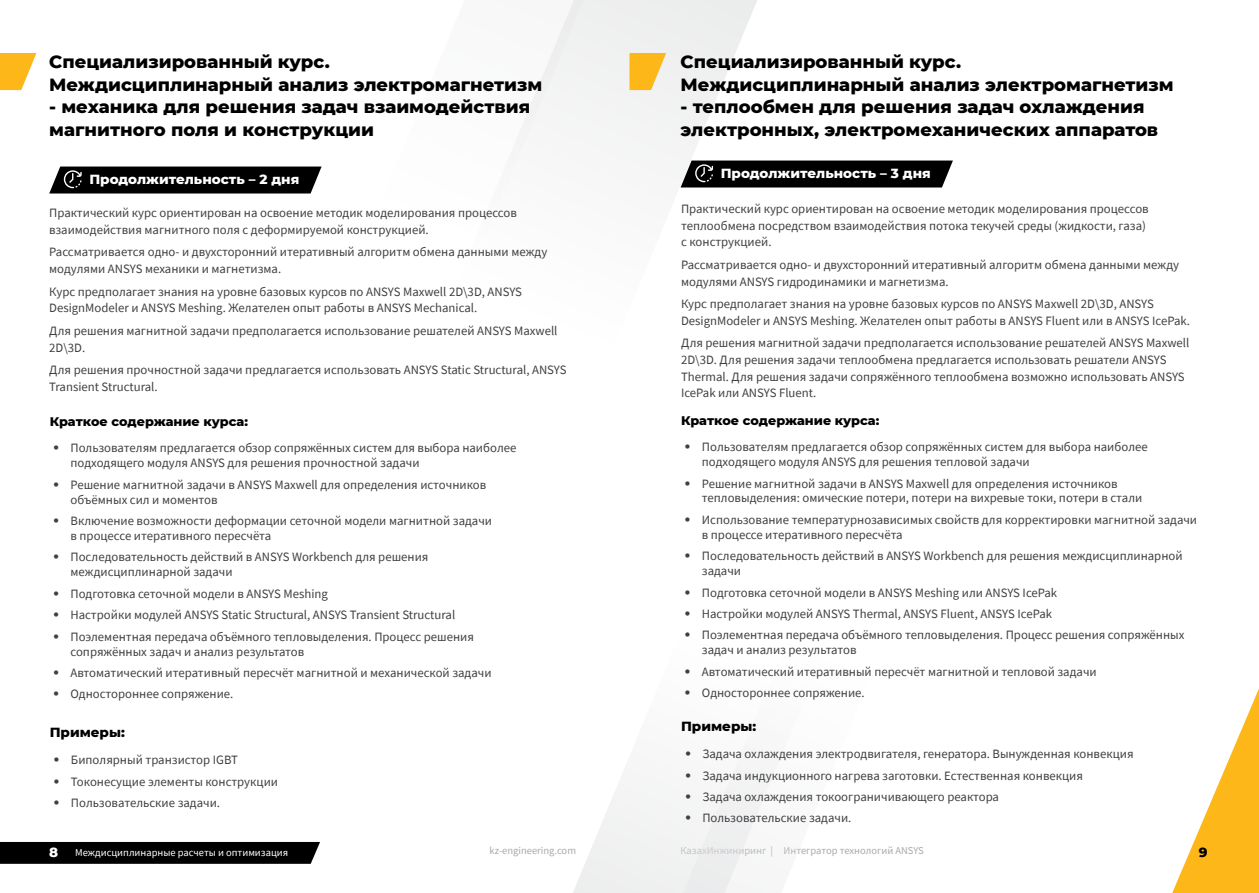
<style>
.page{position:relative;width:1259px;height:893px;background:#fff}
.page>*{position:absolute;margin:0;border:0;box-sizing:border-box;transform-origin:0 0}
.t1{font:800 18px/22.5px "Montserrat";color:#000}
.t2{font:800 13.5px "Montserrat";color:#fff}
.t3{font:800 13.5px "Montserrat";color:#000}
.t4{font:12.75px/21.5px "Source Sans Pro";color:#404042}
.t5{font:800 12.75px "Montserrat";color:#000}
.t6{font:10.5px "Source Sans Pro";color:#a7a9ac}
.t7{font:10.5px "Source Sans Pro";color:#fff}
.s1{font-family:"Montserrat";font-weight:900}
.s2{font-family:"Montserrat";font-weight:800;font-size:13.5px}
</style>
<div class="page">
<svg style="left:573px;top:758px;width:201px;height:135px;fill:#f3f4f4"></svg>
<svg style="left:513px;top:0;width:299px;height:188px;fill:#f5f5f6"></svg>
<div style="left:0;top:842px;width:320px;height:22px;background:#000"></div>
<svg style="left:1172px;top:688px;width:87px;height:205px"></svg>
<svg style="left:0;top:53px;width:36px;height:37px"></svg>
<svg style="left:629px;top:53px;width:37px;height:37px"></svg>
<div style="left:49px;top:167px;width:272px;height:26px;background:#000"></div>
<div style="left:680px;top:161px;width:273px;height:26px;background:#000"></div>
<h1 class="t1" style="left:49px;top:50px;width:494px">Специализированный курс.<br>Междисциплинарный анализ электромагнетизм</h1>
<h1 class="t1" style="left:49px;top:95px;width:482px">- механика для решения задач взаимодействия магнитного поля и конструкции</h1>
<p class="t2" style="left:89px;top:170px;width:211px">Продолжительность – 2 дня</p>
<p class="t4" style="left:49px;top:205px;width:469px;line-height:16.8px">Практический курс ориентирован на освоение методик моделирования процессов взаимодействия магнитного поля с деформируемой конструкцией.</p>
<p class="t4" style="left:49px;top:244px;width:499px;line-height:16.8px">Рассматривается одно- и двухсторонний итеративный алгоритм обмена данными между модулями ANSYS механики и магнетизма.</p>
<p class="t4" style="left:49px;top:283px;width:474px;line-height:16.8px">Курс предполагает знания на уровне базовых курсов по ANSYS Maxwell 2D\3D, ANSYS<br>DesignModeler и ANSYS Meshing. Желателен опыт работы в ANSYS Mechanical.</p>
<p class="t4" style="left:49px;top:322px;width:510px;line-height:16.8px">Для решения магнитной задачи предполагается использование решателей ANSYS Maxwell<br>2D\3D.</p>
<p class="t4" style="left:49px;top:361px;width:519px;line-height:16.8px">Для решения прочностной задачи предлагается использовать ANSYS Static Structural, ANSYS<br>Transient Structural.</p>
<p class="t5" style="left:50px;top:412px;width:200px">Краткое содержание курса:</p>
<p class="t4" style="left:70px;top:440px;width:447px;line-height:15px;text-indent:-17px"><span class="s1">ظ</span> Пользователям предлагается обзор сопряжённых систем для выбора наиболее подходящего модуля ANSYS для решения прочностной задачи</p>
<p class="t4" style="left:70px;top:477px;width:417px;line-height:15px;text-indent:-17px"><span class="s1">ظ</span> Решение магнитной задачи в ANSYS Maxwell для определения источников объёмных сил и моментов</p>
<p class="t4" style="left:70px;top:513px;width:423px;line-height:15px;text-indent:-17px"><span class="s1">ظ</span> Включение возможности деформации сеточной модели магнитной задачи в процессе итеративного пересчёта</p>
<p class="t4" style="left:70px;top:550px;width:359px;line-height:15px;text-indent:-17px"><span class="s1">ظ</span> Последовательность действий в ANSYS Workbench для решения междисциплинарной задачи</p>
<p class="t4" style="left:53px;top:583px;width:422px"><span class="s1">ظ</span> Подготовка сеточной модели в ANSYS Meshing<br><span class="s1">ظ</span> Настройки модулей ANSYS Static Structural, ANSYS Transient Structural<br><span class="s1">ظ</span> Поэлементная передача объёмного тепловыделения. Процесс решения</p>
<p class="t4" style="left:53px;top:640px;width:440px;text-indent:17px">сопряжённых задач и анализ результатов<br><span class="s1">ظ</span> Автоматический итеративный пересчёт магнитной и механической задачи <span class="s1">ظ</span> Одностороннее сопряжение.</p>
<p class="t3" style="left:50px;top:723px;width:77px">Примеры:</p>
<p class="t4" style="left:54px;top:749px;width:226px"><span class="s1">ظ</span> Биполярный транзистор IGBT<br><span class="s1">ظ</span> Токонесущие элементы конструкции <span class="s1">ظ</span> Пользовательские задачи.</p>
<h1 class="t1" style="left:680px;top:50px;width:494px">Специализированный курс.<br>Междисциплинарный анализ электромагнетизм</h1>
<h1 class="t1" style="left:680px;top:95px;width:479px">- теплообмен для решения задач охлаждения электронных, электромеханических аппаратов</h1>
<p class="t2" style="left:721px;top:164px;width:211px">Продолжительность – 3 дня</p>
<p class="t4" style="left:681px;top:200px;width:469px;line-height:16.8px">Практический курс ориентирован на освоение методик моделирования процессов теплообмена посредством взаимодействия потока текучей среды (жидкости, газа) с конструкцией.</p>
<p class="t4" style="left:681px;top:256px;width:499px;line-height:16.8px">Рассматривается одно- и двухсторонний итеративный алгоритм обмена данными между модулями ANSYS гидродинамики и магнетизма.</p>
<p class="t4" style="left:681px;top:295px;width:510px;line-height:16.8px">Курс предполагает знания на уровне базовых курсов по ANSYS Maxwell 2D\3D, ANSYS<br>DesignModeler и ANSYS Meshing. Желателен опыт работы в ANSYS Fluent или в ANSYS IcePak.</p>
<p class="t4" style="left:681px;top:334px;width:510px;line-height:16.8px">Для решения магнитной задачи предполагается использование решателей ANSYS Maxwell 2D\3D. Для решения задачи теплообмена предлагается использовать решатели ANSYS Thermal. Для решения задачи сопряжённого теплообмена возможно использовать ANSYS IcePak или ANSYS Fluent.</p>
<p class="t5" style="left:681px;top:411px;width:200px">Краткое содержание курса:</p>
<p class="t4" style="left:702px;top:439px;width:447px;line-height:15px;text-indent:-17px"><span class="s1">ظ</span> Пользователям предлагается обзор сопряжённых систем для выбора наиболее подходящего модуля ANSYS для решения тепловой задачи</p>
<p class="t4" style="left:702px;top:476px;width:442px;line-height:15px;text-indent:-17px"><span class="s1">ظ</span> Решение магнитной задачи в ANSYS Maxwell для определения источников тепловыделения: омические потери, потери на вихревые токи, потери в стали</p>
<p class="t4" style="left:702px;top:512px;width:497px;line-height:15px;text-indent:-17px"><span class="s1">ظ</span> Использование температурнозависимых свойств для корректировки магнитной задачи в процессе итеративного пересчёта</p>
<p class="t4" style="left:702px;top:548px;width:482px;line-height:15px;text-indent:-17px"><span class="s1">ظ</span> Последовательность действий в ANSYS Workbench для решения междисциплинарной задачи</p>
<p class="t4" style="left:685px;top:582px;width:501px"><span class="s1">ظ</span> Подготовка сеточной модели в ANSYS Meshing или ANSYS IcePak<br><span class="s1">ظ</span> Настройки модулей ANSYS Thermal, ANSYS Fluent, ANSYS IcePak<br><span class="s1">ظ</span> Поэлементная передача объёмного тепловыделения. Процесс решения сопряжённых</p>
<p class="t4" style="left:685px;top:639px;width:413px;text-indent:17px">задач и анализ результатов<br><span class="s1">ظ</span> Автоматический итеративный пересчёт магнитной и тепловой задачи <span class="s1">ظ</span> Одностороннее сопряжение.</p>
<p class="t3" style="left:681px;top:716px;width:77px">Примеры:</p>
<p class="t4" style="left:685px;top:743px;width:450px"><span class="s1">ظ</span> Задача охлаждения электродвигателя, генератора. Вынужденная конвекция <span class="s1">ظ</span> Задача индукционного нагрева заготовки. Естественная конвекция<br><span class="s1">ظ</span> Задача охлаждения токоограничивающего реактора<br><span class="s1">ظ</span> Пользовательские задачи.</p>
<p class="t7" style="left:49px;top:846px;width:240px"><span class="s2">8</span> Междисциплинарные расчеты и оптимизация</p>
<p class="t6" style="left:489px;top:844px;width:88px">kz-engineering.com</p>
<p class="t6" style="left:680px;top:844px;width:245px">КазахИнжиниринг | Интегратор технологий ANSYS</p>
<p class="t3" style="left:1198px;top:842px;width:10px">9</p>
</div>
